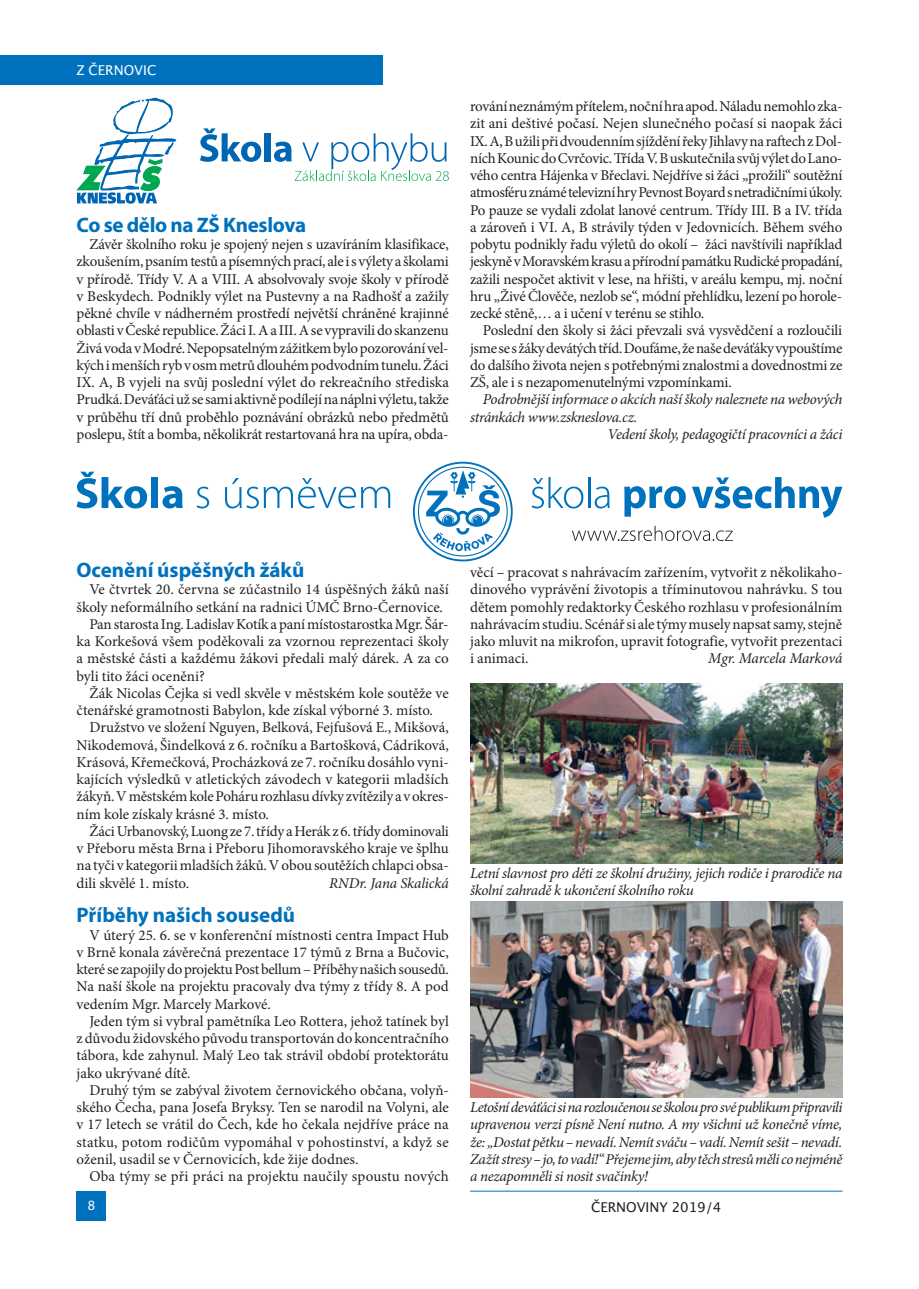
<style>
.page{position:relative;width:919px;height:1289px;background:#fff}
.page>*{position:absolute;margin:0;border:0;box-sizing:border-box;transform-origin:0 0}
.t1{font:700 21px "Myriad Pro";color:#0071bc}
.t2{font:15px/17.2px "Minion Pro";color:#231f20;text-align:justify}
.t3{font:italic 15px/17.2px "Minion Pro";letter-spacing:-.025em;color:#231f20}
.t4{font:14.25px "Myriad Pro";color:#fff}
.t5{font:13.5px "Lucida Grande";color:#231f20}
.t6{font:13.5px "Lucida Grande";color:#fff}
</style>
<div class="page">
<hr style="left:470px;top:1190px;width:372px;height:1px;background:#0071bc">
<div style="left:77px;top:1191px;width:29px;height:29px;background:#0071bc"></div>
<div style="left:0;top:55px;width:383px;height:30px;background:#0071bc"></div>
<svg style="left:200px;top:128px;width:61px;height:34px"></svg>
<div style="left:265px;top:133px;width:6px;height:28px;background:#0066b3"></div>
<svg style="left:274px;top:133px;width:175px;height:48px"></svg>
<svg style="left:77px;top:98px;width:99px;height:106px"></svg>
<svg style="left:77px;top:471px;width:70px;height:37px"></svg>
<div style="left:151px;top:477px;width:7px;height:31px;background:#0071bc"></div>
<svg style="left:162px;top:486px;width:21px;height:22px"></svg>
<svg style="left:197px;top:486px;width:12px;height:22px"></svg>
<svg style="left:225px;top:478px;width:165px;height:30px"></svg>
<svg style="left:531px;top:477px;width:52px;height:31px"></svg>
<hr style="left:588px;top:477px;width:2px;height:31px;background:#0071bc">
<svg style="left:594px;top:486px;width:15px;height:22px"></svg>
<svg style="left:624px;top:486px;width:61px;height:30px"></svg>
<svg style="left:692px;top:477px;width:150px;height:40px"></svg>
<svg style="left:572px;top:526px;width:160px;height:15px"></svg>
<svg style="left:413px;top:461px;width:99px;height:100px"></svg>
<img style="left:470px;top:684px;width:372px;height:179px">
<img style="left:470px;top:901px;width:372px;height:196px">
<p class="t6" style="left:77px;top:63px;width:81px">Z ČERNOVIC</p>
<h1 class="t1" style="left:77px;top:217px;width:231px">Co se dělo na ZŠ Kneslova</h1>
<p class="t2" style="left:77px;top:237px;width:374px;text-indent:13px">Závěr školního roku je spojený nejen s uzavíráním klasifikace, zkoušením, psaním testů a písemných prací, ale i s výlety a školami v přírodě. Třídy V. A a VIII. A absolvovaly svoje školy v přírodě v Beskydech. Podnikly výlet na Pustevny a na Radhošť a zažily pěkné chvíle v nádherném prostředí největší chráněné krajinné oblasti v České republice. Žáci I. A a III. A se vypravili do skanzenu Živá voda v Modré. Nepopsatelným zážitkem bylo pozorování vel&shy;kých imenších ryb v osm metrů dlouhém podvodním tunelu. Žáci IX. A, B vyjeli na svůj poslední výlet do rekreačního střediska Prudká. Deváťáci už se sami aktivně podílejí na náplni výletu, takže v průběhu tří dnů proběhlo poznávání obrázků nebo předmětů poslepu, štít a bomba, několikrát restartovaná hra na upíra, obda-</p>
<p class="t2" style="left:470px;top:99px;width:374px">rování neznámým přítelem, noční hra apod. Náladu nemohlo zka&shy;zit ani deštivé počasí. Nejen slunečného počasí si naopak žáci IX. A, B užili při dvoudenním sjíždění řeky Jihlavy na raftech z Dol&shy;ních Kounic do Cvrčovic. Třída V.B uskutečnila svůj výlet do Lano&shy;vého centra Hájenka v Břeclavi. Nejdříve si žáci „prožili“ soutěžní atmosféru známé televizní hry Pevnost Boyard s netradičními úkoly.<br>Po pauze se vydali zdolat lanové centrum. Třídy III. B a IV. třída a zároveň i VI. A, B strávily týden v Jedovnicích. Během svého pobytu podnikly řadu výletů do okolí – žáci navštívili například jeskyně v Moravském krasu apřírodní památku Rudické propadání, zažili nespočet aktivit v lese, na hřišti, v areálu kempu, mj. noční hru „Živé Člověče, nezlob se“, módní přehlídku, lezení po horole&shy;zecké stěně,… a i učení v terénu se stihlo.</p>
<p class="t2" style="left:470px;top:323px;width:374px;text-indent:13px">Poslední den školy si žáci převzali svá vysvědčení a rozloučili jsme se s žáky devátých tříd. Doufáme, že naše deváťáky vypouštíme do dalšího života nejen s potřebnými znalostmi a dovednostmi ze ZŠ, ale i s nezapomenutelnými vzpomínkami.</p>
<p class="t3" style="left:483px;top:392px;width:361px">Podrobnější informace o akcích naší školy naleznete na webových</p>
<p class="t3" style="left:470px;top:409px;width:169px">stránkách www.zskneslova.cz.</p>
<p class="t3" style="left:607px;top:427px;width:236px">Vedení školy, pedagogičtí pracovníci a žáci</p>
<h1 class="t1" style="left:77px;top:562px;width:229px">Ocenění úspěšných žáků</h1>
<p class="t2" style="left:89px;top:582px;width:361px">Ve čtvrtek 20. června se zúčastnilo 14 úspěšných žáků naší</p>
<p class="t2" style="left:77px;top:599px;width:368px">školy neformálního setkání na radnici ÚMČ Brno-Černovice.</p>
<p class="t2" style="left:89px;top:616px;width:360px">Pan starosta Ing. Ladislav Kotík a paní místostarostka Mgr. Šár-</p>
<p class="t2" style="left:77px;top:634px;width:373px">ka Korkešová všem poděkovali za vzornou reprezentaci školy</p>
<p class="t2" style="left:77px;top:651px;width:374px">a městské části a každému žákovi předali malý dárek. A za co</p>
<p class="t2" style="left:77px;top:668px;width:130px">byli tito žáci oceněni?</p>
<p class="t2" style="left:89px;top:685px;width:361px">Žák Nicolas Čejka si vedl skvěle v městském kole soutěže ve</p>
<p class="t2" style="left:77px;top:703px;width:358px">čtenářské gramotnosti Babylon, kde získal výborné 3. místo.</p>
<p class="t2" style="left:89px;top:720px;width:361px">Družstvo ve složení Nguyen, Belková, Fejfušová E., Mikšová,</p>
<p class="t2" style="left:77px;top:737px;width:374px">Nikodemová, Šindelková z 6. ročníku a Bartošková, Cádriková,</p>
<p class="t2" style="left:77px;top:754px;width:374px">Krásová, Křemečková, Procházková ze 7. ročníku dosáhlo vyni-</p>
<p class="t2" style="left:77px;top:772px;width:374px">kajících výsledků v atletických závodech v kategorii mladších</p>
<p class="t2" style="left:77px;top:789px;width:374px">žákyň. V městském kole Poháru rozhlasu dívky zvítězily a v okres-</p>
<p class="t2" style="left:77px;top:806px;width:194px">ním kole získaly krásné 3. místo.</p>
<p class="t2" style="left:89px;top:823px;width:361px">Žáci Urbanovský, Luong ze 7. třídy a Herák z 6. třídy dominovali</p>
<p class="t2" style="left:77px;top:841px;width:374px">v Přeboru města Brna i Přeboru Jihomoravského kraje ve šplhu</p>
<p class="t2" style="left:77px;top:858px;width:374px">na tyči v kategorii mladších žáků. V obou soutěžích chlapci obsa-</p>
<p class="t2" style="left:77px;top:875px;width:114px">dili skvělé 1. místo.</p>
<p class="t3" style="left:329px;top:875px;width:121px">RNDr. Jana Skalická</p>
<h1 class="t1" style="left:77px;top:907px;width:220px">Příběhy našich sousedů</h1>
<p class="t2" style="left:77px;top:927px;width:374px;text-indent:13px">V úterý 25. 6. se v konferenční místnosti centra Impact Hub v Brně konala závěrečná prezentace 17 týmů z Brna a Bučovic, které se zapojily do projektu Post bellum – Příběhy našich sousedů.<br>Na naší škole na projektu pracovaly dva týmy z třídy 8. A pod vedením Mgr. Marcely Markové.</p>
<p class="t2" style="left:77px;top:1013px;width:374px;text-indent:13px">Jeden tým si vybral pamětníka Leo Rottera, jehož tatínek byl z důvodu židovského původu transportován do koncentračního tábora, kde zahynul. Malý Leo tak strávil období protektorátu jako ukrývané dítě.</p>
<p class="t2" style="left:77px;top:1082px;width:374px;text-indent:13px">Druhý tým se zabýval životem černovického občana, volyň&shy;ského Čecha, pana Josefa Bryksy. Ten se narodil na Volyni, ale v 17 letech se vrátil do Čech, kde ho čekala nejdříve práce na statku, potom rodičům vypomáhal v pohostinství, a když se oženil, usadil se v Černovicích, kde žije dodnes.</p>
<p class="t2" style="left:89px;top:1168px;width:361px">Oba týmy se při práci na projektu naučily spoustu nových</p>
<p class="t2" style="left:470px;top:565px;width:374px">věcí – pracovat s nahrávacím zařízením, vytvořit z několikaho&shy;dinového vyprávění životopis a tříminutovou nahrávku. S tou dětem pomohly redaktorky Českého rozhlasu v profesionálním nahrávacím studiu. Scénář si ale týmy musely napsat samy, stejně jako mluvit na mikrofon, upravit fotografie, vytvořit prezentaci i animaci.</p>
<p class="t3" style="left:708px;top:651px;width:136px">Mgr. Marcela Marková</p>
<p class="t3" style="left:470px;top:866px;width:373px;line-height:16.5px">Letní slavnost pro děti ze školní družiny, jejich rodiče i prarodiče na školní zahradě k ukončení školního roku</p>
<p class="t3" style="left:470px;top:1099px;width:374px;text-align:justify">Letošní deváťáci si na rozloučenou se školou pro své publikum připravili upravenou verzi písně Není nutno. A my všichni už konečně víme, že: „Dostat pětku – nevadí. Nemít sváču – vadí. Nemít sešit – nevadí.<br>Zažít stresy – jo, to vadí!“ Přejeme jim, aby těch stresů měli co nejméně a nezapomněli si nosit svačinky!</p>
<p class="t4" style="left:88px;top:1199px;width:9px">8</p>
<p class="t5" style="left:591px;top:1198px;width:132px">ČERNOVINY 2019/4</p>
</div>
